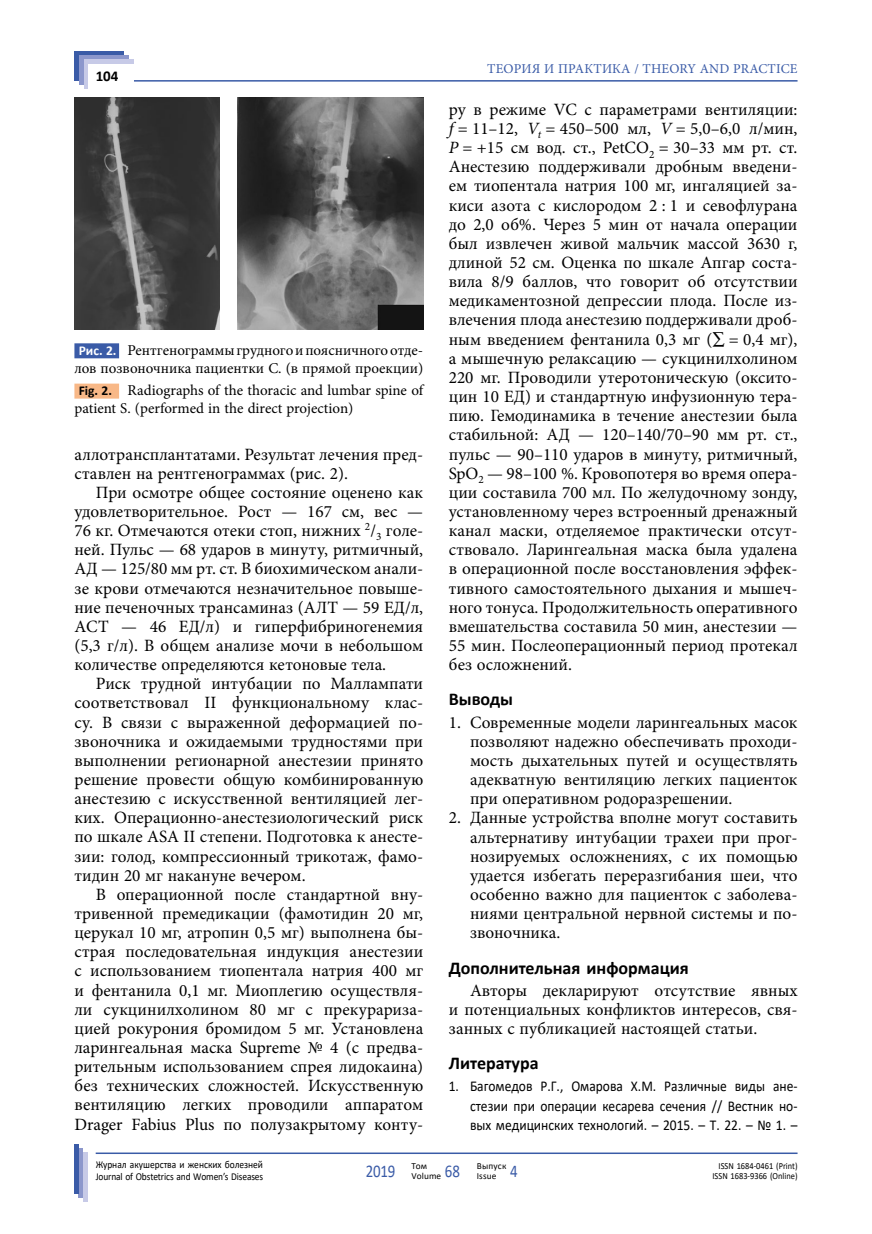
<style>
.page{position:relative;width:872px;height:1234px;background:#fff}
.page>*{position:absolute;margin:0;border:0;box-sizing:border-box;transform-origin:0 0}
.t1{font:700 18px "Calibri";color:#000}
.t2{font:17.25px/19.2px "Minion Pro";color:#000;text-align:justify}
.t3{font:15px/18px "Minion Pro";color:#000}
.t4{font:15px/19.2px "Calibri";color:#000;text-align:justify;scale:.9 1}
.t5{font:700 15px "Calibri";color:#000}
.t6{font:13.5px "Minion Pro";letter-spacing:.01em;color:#3a5ba7}
.t7{font:10.5px/11.2px "Calibri";letter-spacing:-.01em;color:#000;scale:.9 1}
.t8{font:9.3px/10.5px "Calibri";color:#000;text-align:right;scale:.9 1}
.t9{font:9.3px/10.5px "Calibri";color:#000}
.s1{font-family:"Calibri";font-weight:700;font-size:13.5px;color:#fff}
.s2{font-family:"Calibri";font-weight:700;font-size:13.5px}
.s3{font-style:italic}
</style>
<div class="page">
<hr style="left:96px;top:1152px;width:701px;height:1px;background:#3a5ba7">
<hr style="left:83px;top:1151px;width:4px;height:50px;background:#c7cae7">
<hr style="left:79px;top:1147px;width:4px;height:50px;background:#8c97cc">
<div style="left:74px;top:1143px;width:5px;height:50px;background:#3a5ba7"></div>
<div style="left:74px;top:51px;width:50px;height:30px;background:#3a5ba7"></div>
<div style="left:79px;top:55px;width:50px;height:30px;background:#8c97cc"></div>
<div style="left:84px;top:59px;width:50px;height:30px;background:#c7cae7"></div>
<div style="left:88px;top:64px;width:50px;height:30px;background:#fff"></div>
<hr style="left:134px;top:80px;width:663px;height:2px;background:#3a5ba7">
<img style="left:74px;top:98px;width:146px;height:231px">
<img style="left:237px;top:98px;width:186px;height:231px">
<div style="left:74px;top:343px;width:45px;height:15px;background:#3a5ba7"></div>
<div style="left:74px;top:383px;width:45px;height:15px;background:#f8b887"></div>
<p class="t5" style="left:96px;top:66px;width:24px">104</p>
<p class="t3" style="left:74px;top:341px;width:350px"><span class="s1">Рис. 2.</span> Рентгенограммы грудного и поясничного отде&shy;лов позвоночника пациентки С. (в прямой проекции)</p>
<p class="t3" style="left:74px;top:381px;width:350px"><span class="s2">Fig. 2.</span> Radiographs of the thoracic and lumbar spine of patient S. (performed in the direct projection)</p>
<p class="t2" style="left:74px;top:444px;width:350px">аллотрансплантатами. Результат лечения пред&shy;ставлен на рентгенограммах (рис. 2).</p>
<p class="t2" style="left:74px;top:482px;width:350px;text-indent:21px">При осмотре общее состояние оценено как удовлетворительное. Рост — 167 см, вес — 76 кг. Отмечаются отеки стоп, нижних <sup>2</sup>/<sub>3</sub> голе&shy;ней. Пульс — 68 ударов в минуту, ритмичный, АД — 125/80 мм рт. ст. В биохимическом анали&shy;зе крови отмечаются незначительное повыше&shy;ние печеночных трансаминаз (АЛТ — 59 ЕД/л, АСТ — 46 ЕД/л) и гиперфибриногенемия (5,3 г/л). В общем анализе мочи в небольшом количестве определяются кетоновые тела.</p>
<p class="t2" style="left:74px;top:674px;width:350px;text-indent:21px">Риск трудной интубации по Маллампати соответствовал II функциональному клас&shy;су. В связи с выраженной деформацией по&shy;звоночника и ожидаемыми трудностями при выполнении регионарной анестезии принято решение провести общую комбинированную анестезию с искусственной вентиляцией лег&shy;ких. Операционно-анестезиологический риск по шкале ASA II степени. Подготовка к анесте&shy;зии: голод, компрессионный трикотаж, фамо&shy;тидин 20 мг накануне вечером.</p>
<p class="t2" style="left:74px;top:884px;width:350px;text-indent:21px">В операционной после стандартной вну&shy;тривенной премедикации (фамотидин 20 мг, церукал 10 мг, атропин 0,5 мг) выполнена бы&shy;страя последовательная индукция анестезии с использованием тиопентала натрия 400 мг и фентанила 0,1 мг. Миоплегию осуществля&shy;ли сукцинилхолином 80 мг с прекурариза&shy;цией рокурония бромидом 5 мг. Установлена ларингеальная маска Supreme № 4 (с предва&shy;рительным использованием спрея лидокаина) без технических сложностей. Искусственную вентиляцию легких проводили аппаратом Drager Fabius Plus по полузакрытому конту-</p>
<p class="t6" style="left:487px;top:60px;width:312px">Теория и практика / THEORY AND PRACTICE</p>
<p class="t2" style="left:449px;top:100px;width:350px">ру в режиме VC с параметрами вентиляции: <span class="s3">f</span> = 11–12, <span class="s3">V</span><sub>t</sub> = 450–500 мл, <span class="s3">V</span> = 5,0–6,0 л/мин, <span class="s3">P</span> = +15 см вод. ст., PetCO<sub>2</sub> = 30–33 мм рт. ст.<br>Анестезию поддерживали дробным введени&shy;ем тиопентала натрия 100 мг, ингаляцией за&shy;киси азота с кислородом 2 : 1 и севофлурана до 2,0 об%. Через 5 мин от начала операции был извлечен живой мальчик массой 3630 г, длиной 52 см. Оценка по шкале Апгар соста&shy;вила 8/9 баллов, что говорит об отсутствии медикаментозной депрессии плода. После из&shy;влечения плода анестезию поддерживали дроб&shy;ным введением фентанила 0,3 мг (∑ = 0,4 мг), а мышечную релаксацию — сукцинилхолином 220 мг. Проводили утеротоническую (оксито&shy;цин 10 ЕД) и стандартную инфузионную тера&shy;пию. Гемодинамика в течение анестезии была стабильной: АД — 120–140/70–90 мм рт. ст., пульс — 90–110 ударов в минуту, ритмичный, SpO<sub>2</sub> — 98–100 %. Кровопотеря во время опера&shy;ции составила 700 мл. По желудочному зонду, установленному через встроенный дренажный канал маски, отделяемое практически отсут&shy;ствовало. Ларингеальная маска была удалена в операционной после восстановления эффек&shy;тивного самостоятельного дыхания и мышеч&shy;ного тонуса. Продолжительность оперативного вмешательства составила 50 мин, анестезии — 55 мин. Послеоперационный период протекал без осложнений.</p>
<p class="t1" style="left:449px;top:686px;width:66px">Выводы</p>
<p class="t2" style="left:470px;top:712px;width:329px;text-indent:-21px">1. Современные модели ларингеальных масок позволяют надежно обеспечивать проходи&shy;мость дыхательных путей и осуществлять адекватную вентиляцию легких пациенток при оперативном родоразрешении.</p>
<p class="t2" style="left:470px;top:808px;width:329px;text-indent:-21px">2. Данные устройства вполне могут составить альтернативу интубации трахеи при прог&shy;нозируемых осложнениях, с их помощью удается избегать переразгибания шеи, что особенно важно для пациенток с заболева&shy;ниями центральной нервной системы и по&shy;звоночника.</p>
<p class="t1" style="left:449px;top:954px;width:241px">Дополнительная информация</p>
<p class="t2" style="left:449px;top:980px;width:350px;text-indent:21px">Авторы декларируют отсутствие явных и потенциальных конфликтов интересов, свя&shy;занных с публикацией настоящей статьи.</p>
<p class="t1" style="left:449px;top:1050px;width:91px">Литература</p>
<p class="t4" style="left:470px;top:1076px;width:365px;text-indent:-21px">1. Багомедов Р.Г., Омарова Х.М. Различные виды ане&shy;стезии при операции кесарева сечения // Вестник но&shy;вых медицинских технологий. – 2015. – Т. 22. – № 1. –</p>
<p class="t7" style="left:96px;top:1158px;width:188px">Журнал акушерства и женских болезней<br>Journal of Obstetrics and Women’s Diseases</p>
<p class="t9" style="left:411px;top:1159px;width:17px">Том</p>
<p class="t9" style="left:366px;top:1159px;width:154px;text-indent:111px">Выпуск<br><sup>2019</sup> Volume <sup>68</sup> Issue <sup>4</sup></p>
<p class="t8" style="left:712px;top:1159px;width:96px">ISSN 1684-0461 (Print)<br>ISSN 1683-9366 (Online)</p>
</div>
